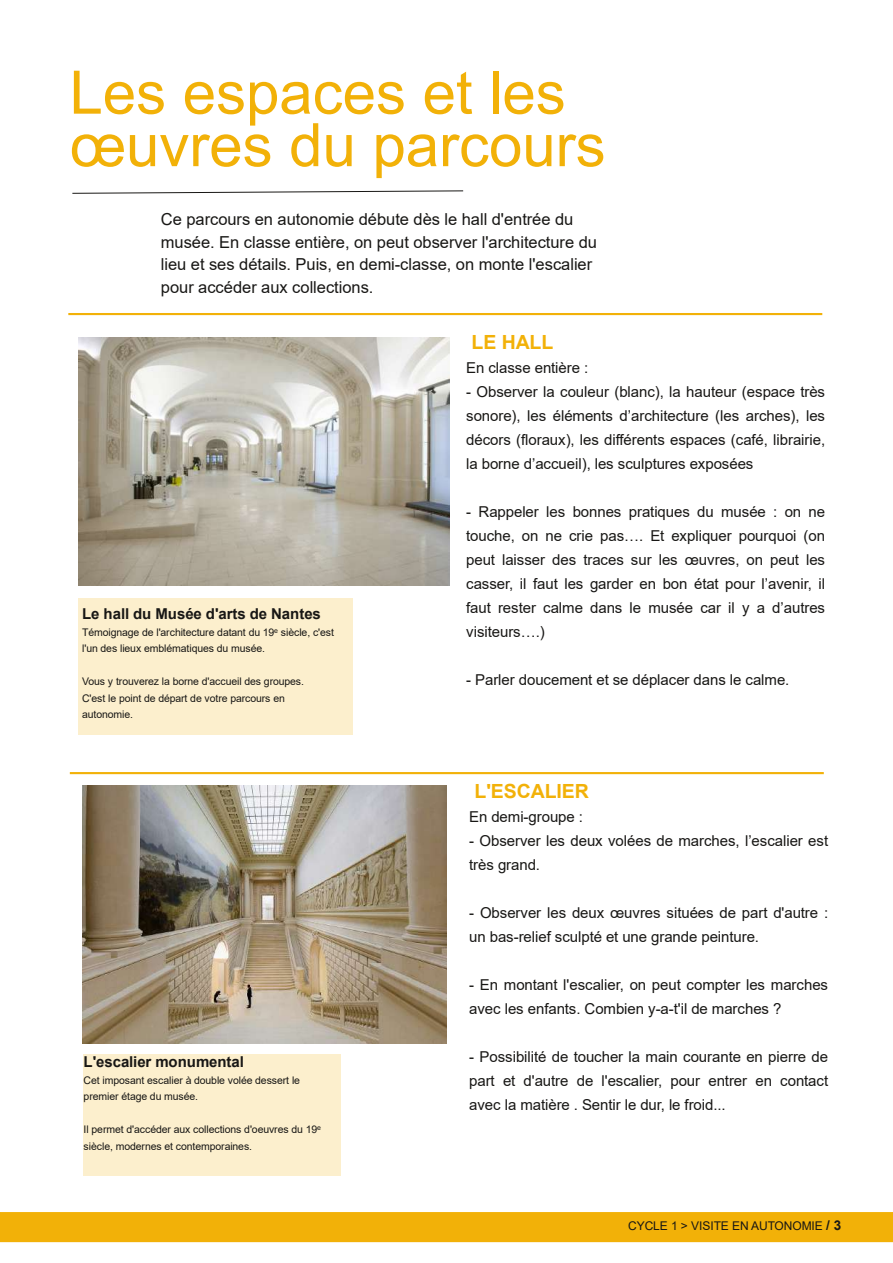
<style>
.page{position:relative;width:893px;height:1263px;background:#fff}
.page>*{position:absolute;margin:0;border:0;box-sizing:border-box;transform-origin:0 0}
.t1{font:60px/52.5px "Arial";color:#f2b108}
.t2{font:700 19.5px "Arial";letter-spacing:-.005em;color:#f2b108}
.t3{font:16.5px/22.5px "Arial";color:#181715}
.t4{font:15px/24px "Arial";letter-spacing:-.005em;color:#181715;text-align:justify}
.t5{font:700 15px "Arial";letter-spacing:-.005em;color:#181715}
.t6{font:12px "Arial";letter-spacing:-.005em;color:#181715}
.t7{font:10.5px/16.5px "Arial";letter-spacing:-.015em;color:#181715}
.s1{font-weight:700;font-size:13.5px}
</style>
<div class="page">
<div style="left:0;top:1213px;width:893px;height:28px;background:#f2b108"></div>
<div style="left:0;top:1212px;width:893px;height:30px;border:2px solid #f2b108"></div>
<div style="left:78px;top:598px;width:275px;height:136px;background:#fcefcd"></div>
<img style="left:78px;top:337px;width:371px;height:248px">
<svg style="left:72px;top:190px;width:392px;height:4px"></svg>
<hr style="left:70px;top:772px;width:754px;height:2px;background:#f2b108">
<img style="left:83px;top:785px;width:363px;height:259px">
<div style="left:83px;top:1054px;width:258px;height:121px;background:#fcefcd"></div>
<hr style="left:68px;top:313px;width:754px;height:2px;background:#f2b108">
<h1 class="t1" style="left:69px;top:67px;width:538px">Les espaces et les œuvres du parcours</h1>
<p class="t3" style="left:161px;top:208px;width:438px">Ce parcours en autonomie débute dès le hall d'entrée du musée. En classe entière, on peut observer l'architecture du lieu et ses détails. Puis, en demi-classe, on monte l'escalier pour accéder aux collections.</p>
<p class="t5" style="left:82px;top:606px;width:240px">Le hall du Musée d'arts de Nantes</p>
<p class="t7" style="left:82px;top:624px;width:253px">Témoignage de l'architecture datant du 19<sup>e</sup> siècle, c'est l'un des lieux emblématiques du musée.</p>
<p class="t7" style="left:82px;top:673px;width:223px">Vous y trouverez la borne d'accueil des groupes.<br>C'est le point de départ de votre parcours en autonomie.</p>
<p class="t5" style="left:84px;top:1053px;width:162px">L'escalier monumental</p>
<p class="t7" style="left:84px;top:1071px;width:218px">Cet imposant escalier à double volée dessert le premier étage du musée.</p>
<p class="t7" style="left:84px;top:1121px;width:239px">Il permet d'accéder aux collections d'oeuvres du 19<sup>e </sup>siècle, modernes et contemporaines.</p>
<h2 class="t2" style="left:472px;top:332px;width:83px">LE HALL</h2>
<p class="t4" style="left:466px;top:356px;width:124px">En classe entière :</p>
<p class="t4" style="left:466px;top:380px;width:360px">- Observer la couleur (blanc), la hauteur (espace très sonore), les éléments d’architecture (les arches), les décors (floraux), les différents espaces (café, librairie, la borne d’accueil), les sculptures exposées</p>
<p class="t4" style="left:466px;top:500px;width:360px">- Rappeler les bonnes pratiques du musée : on ne touche, on ne crie pas…. Et expliquer pourquoi (on peut laisser des traces sur les œuvres, on peut les casser, il faut les garder en bon état pour l’avenir, il faut rester calme dans le musée car il y a d’autres visiteurs….)</p>
<p class="t4" style="left:466px;top:668px;width:325px">- Parler doucement et se déplacer dans le calme.</p>
<h2 class="t2" style="left:475px;top:780px;width:116px">L'ESCALIER</h2>
<p class="t4" style="left:469px;top:805px;width:115px">En demi-groupe :</p>
<p class="t4" style="left:469px;top:829px;width:360px">- Observer les deux volées de marches, l’escalier est très grand.</p>
<p class="t4" style="left:469px;top:901px;width:360px">- Observer les deux œuvres situées de part d'autre : un bas-relief sculpté et une grande peinture.</p>
<p class="t4" style="left:469px;top:973px;width:360px">- En montant l'escalier, on peut compter les marches avec les enfants. Combien y-a-t'il de marches ?</p>
<p class="t4" style="left:469px;top:1045px;width:360px">- Possibilité de toucher la main courante en pierre de part et d'autre de l'escalier, pour entrer en contact avec la matière . Sentir le dur, le froid...</p>
<p class="t6" style="left:628px;top:1219px;width:215px">CYCLE 1 &gt; VISITE EN AUTONOMIE <span class="s1">/ 3</span></p>
</div>
